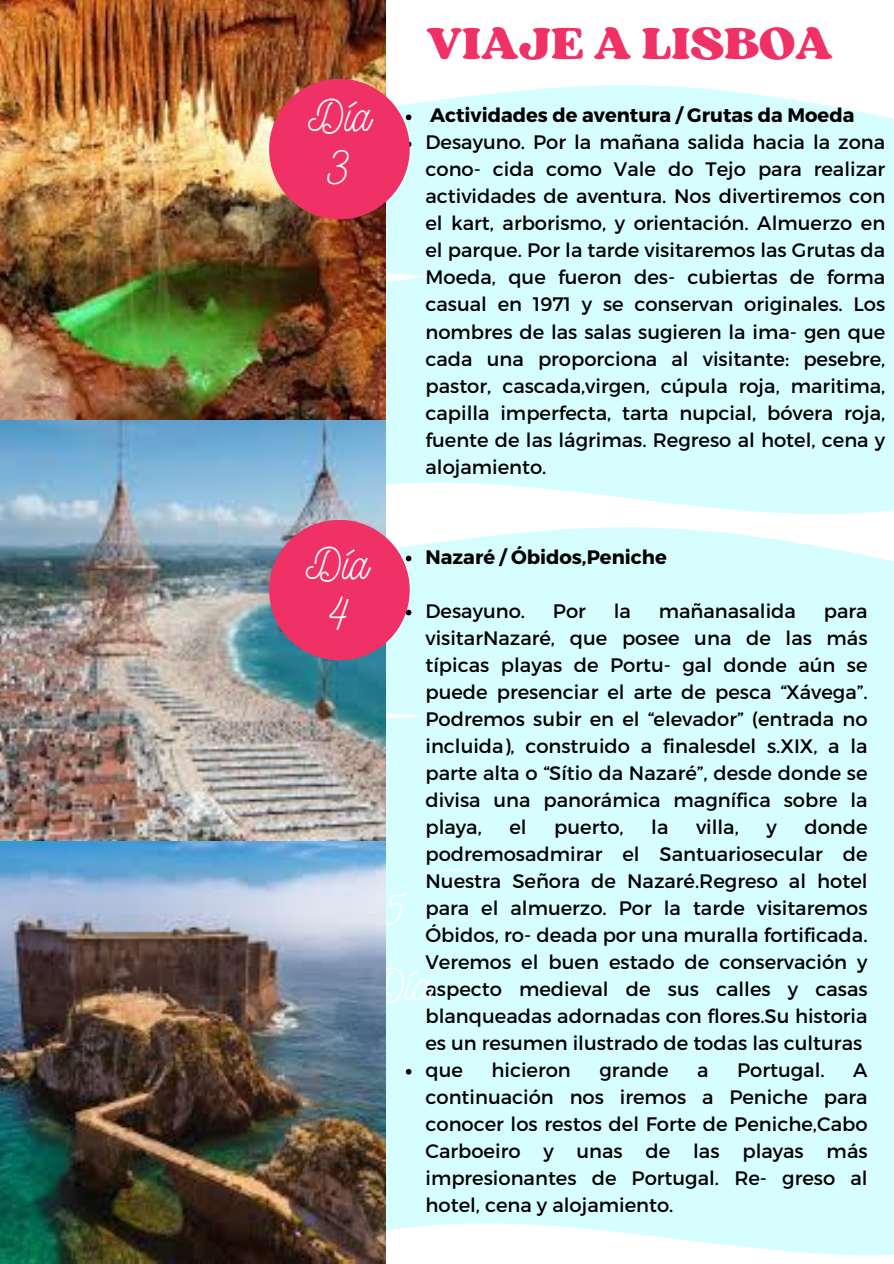
<style>
.page{position:relative;width:894px;height:1264px;background:#fff}
.page>*{position:absolute;margin:0;border:0;box-sizing:border-box;transform-origin:0 0}
.t1{font:46.95px "Sergio Trendy";color:#ef3166}
.t2{font:43.8px "Harmonie";color:#fff}
.t3{font:19.5px/27px "Montserrat";color:#000;text-align:justify}
.t4{font:700 19.5px "Montserrat";color:#000}
</style>
<div class="page">
<svg style="left:385px;top:296px;width:508px;height:218px;background:#d9fdfe"></svg>
<div style="left:385px;top:85px;width:508px;height:211px;background:#d7feff"></div>
<svg style="left:385px;top:527px;width:508px;height:156px;background:#d9fdfe"></svg>
<svg style="left:385px;top:1049px;width:508px;height:206px;background:#d9fdfe"></svg>
<div style="left:385px;top:892px;width:508px;height:157px;background:#d7feff"></div>
<div style="left:385px;top:683px;width:508px;height:209px;background:#d7feff"></div>
<svg style="left:405px;top:555px;width:6px;height:6px"></svg>
<svg style="left:405px;top:609px;width:6px;height:6px"></svg>
<svg style="left:405px;top:1068px;width:6px;height:6px"></svg>
<svg style="left:405px;top:114px;width:6px;height:6px"></svg>
<svg style="left:409px;top:141px;width:2px;height:6px"></svg>
<img style="left:0;top:0;width:385px;height:1263px">
<div style="left:269px;top:79px;width:140px;height:140px;background:#ef3166;border-radius:50%"></div>
<div style="left:269px;top:520px;width:140px;height:140px;background:#ef3166;border-radius:50%"></div>
<p class="t2" style="left:308px;top:103px;width:64px">Día</p>
<p class="t2" style="left:329px;top:154px;width:21px">3</p>
<p class="t1" style="left:426px;top:14px;width:408px">VIAJE A LISBOA</p>
<p class="t4" style="left:430px;top:103px;width:426px">Actividades de aventura / Grutas da Moeda</p>
<p class="t3" style="left:425px;top:128px;width:461px">Desayuno. Por la mañana salida hacia la zona cono- cida como Vale do Tejo para realizar actividades de aventura. Nos divertiremos con el kart, arborismo, y orientación. Almuerzo en el parque. Por la tarde visitaremos las Grutas da Moeda, que fueron des- cubiertas de forma casual en 1971 y se conservan originales. Los nombres de las salas sugieren la ima- gen que cada una proporciona al visitante: pesebre, pastor, cascada,virgen, cúpula roja, maritima, capilla imperfecta, tarta nupcial, bóvera roja, fuente de las lágrimas. Regreso al hotel, cena y alojamiento.</p>
<p class="t4" style="left:425px;top:544px;width:243px">Nazaré / Óbidos,Peniche</p>
<p class="t3" style="left:425px;top:596px;width:101px">Desayuno.</p>
<p class="t3" style="left:553px;top:596px;width:34px">Por</p>
<p class="t3" style="left:613px;top:596px;width:19px">la</p>
<p class="t3" style="left:658px;top:596px;width:139px">mañanasalida</p>
<p class="t2" style="left:306px;top:551px;width:64px">Día</p>
<p class="t2" style="left:329px;top:600px;width:22px">4</p>
<p class="t3" style="left:425px;top:596px;width:443px;text-indent:398px">para visitarNazaré, que posee una de las más típicas playas de Portu- gal donde aún se puede presenciar el arte de pesca “Xávega”.<br>Podremos subir en el “elevador” (entrada no incluida), construido a finalesdel s.XIX, a la parte alta o “Sítio da Nazaré”, desde donde se divisa una panorámica magnífica sobre la playa,</p>
<p class="t3" style="left:509px;top:812px;width:19px">el</p>
<p class="t3" style="left:554px;top:812px;width:71px">puerto,</p>
<p class="t3" style="left:651px;top:812px;width:19px">la</p>
<p class="t3" style="left:695px;top:812px;width:44px">villa,</p>
<p class="t3" style="left:766px;top:812px;width:12px">y</p>
<p class="t3" style="left:425px;top:812px;width:443px;text-indent:379px">donde podremosadmirar el Santuariosecular de Nuestra Señora de Nazaré.Regreso al hotel para el almuerzo. Por la tarde visitaremos Óbidos, ro- deada por una muralla fortificada.<br>Veremos el buen estado de conservación y aspecto medieval de sus calles y casas blanqueadas adornadas con flores.Su historia es un resumen ilustrado de todas las culturas</p>
<p class="t3" style="left:425px;top:1055px;width:39px">que</p>
<p class="t3" style="left:491px;top:1055px;width:81px">hicieron</p>
<p class="t3" style="left:599px;top:1055px;width:71px">grande</p>
<p class="t3" style="left:697px;top:1055px;width:13px">a</p>
<p class="t3" style="left:736px;top:1055px;width:89px">Portugal.</p>
<p class="t2" style="left:384px;top:896px;width:22px">5</p>
<p class="t2" style="left:368px;top:971px;width:64px">Día</p>
<p class="t3" style="left:425px;top:1055px;width:443px;text-indent:427px">A continuación nos iremos a Peniche para conocer los restos del Forte de Peniche,Cabo Carboeiro y unas de las playas más impresionantes de Portugal. Re- greso al hotel, cena y alojamiento.</p>
</div>
